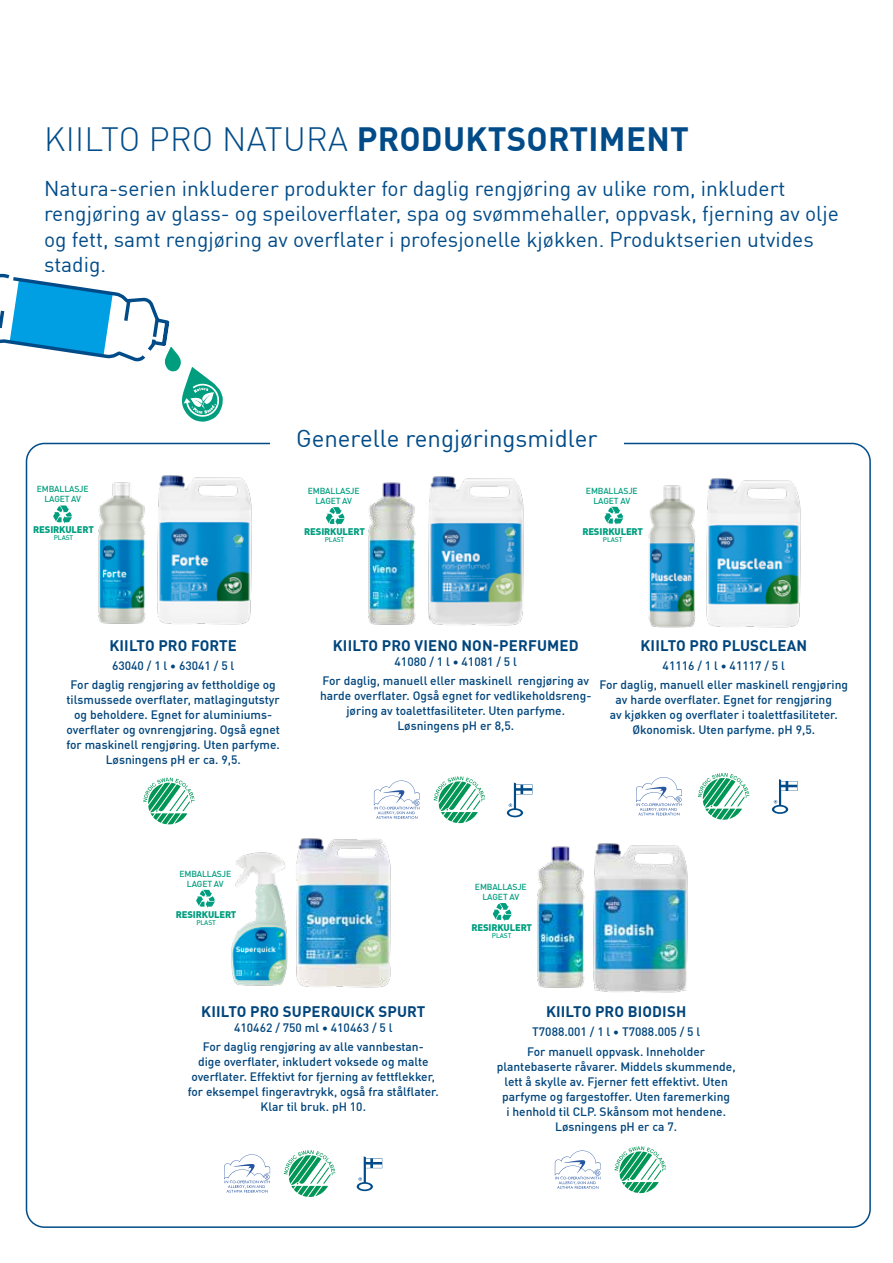
<style>
.page{position:relative;width:893px;height:1263px;background:#fff}
.page>*{position:absolute;margin:0;border:0;box-sizing:border-box;transform-origin:0 0}
.t1{font:700 33px "DIN Pro";letter-spacing:.01em;color:#004b88}
.t2{font:24px "DIN Pro";color:#004b88}
.t3{font:21px/25.5px "DIN Pro";color:#004b88}
.t4{font:700 15px "DIN Pro";letter-spacing:.01em;color:#00457c}
.t5{font:500 12px/15px "DIN Pro";color:#00457c;text-align:center}
.t6{font:900 9.45px "DIN Pro";letter-spacing:-.015em;color:#009e7f}
.t7{font:500 8.55px/10.1px "DIN Pro";letter-spacing:-.015em;color:#009e7f;text-align:center}
.t8{font:500 6.75px "DIN Pro";letter-spacing:-.015em;color:#009e7f}
.s1{font-weight:300}
.s2{font-weight:700}
</style>
<div class="page">
<img style="left:368px;top:482px;width:48px;height:143px">
<img style="left:428px;top:476px;width:96px;height:150px">
<img style="left:231px;top:852px;width:57px;height:134px">
<img style="left:296px;top:838px;width:95px;height:150px">
<img style="left:648px;top:485px;width:48px;height:143px">
<img style="left:706px;top:478px;width:95px;height:150px">
<img style="left:537px;top:846px;width:48px;height:142px">
<img style="left:593px;top:843px;width:95px;height:150px">
<svg style="left:507px;top:782px;width:25px;height:35px"></svg>
<svg style="left:434px;top:776px;width:51px;height:47px"></svg>
<svg style="left:374px;top:780px;width:46px;height:39px"></svg>
<svg style="left:53px;top:505px;width:19px;height:19px"></svg>
<img style="left:98px;top:482px;width:48px;height:142px">
<img style="left:157px;top:475px;width:95px;height:150px">
<svg style="left:143px;top:778px;width:52px;height:46px"></svg>
<svg style="left:326px;top:507px;width:19px;height:18px"></svg>
<svg style="left:604px;top:507px;width:19px;height:18px"></svg>
<svg style="left:772px;top:779px;width:25px;height:35px"></svg>
<svg style="left:698px;top:773px;width:51px;height:47px"></svg>
<svg style="left:636px;top:777px;width:46px;height:38px"></svg>
<svg style="left:0;top:273px;width:223px;height:149px"></svg>
<svg style="left:357px;top:1156px;width:25px;height:35px"></svg>
<svg style="left:284px;top:1150px;width:51px;height:47px"></svg>
<svg style="left:224px;top:1154px;width:46px;height:39px"></svg>
<svg style="left:196px;top:890px;width:19px;height:18px"></svg>
<svg style="left:493px;top:903px;width:19px;height:18px"></svg>
<svg style="left:614px;top:1146px;width:52px;height:47px"></svg>
<svg style="left:555px;top:1150px;width:46px;height:39px"></svg>
<h1 class="t1" style="left:44px;top:113px;width:646px"><span class="s1">KIILTO PRO NATURA</span> PRODUKTSORTIMENT</h1>
<p class="t3" style="left:44px;top:174px;width:796px">Natura-serien inkluderer produkter for daglig rengjøring av ulike rom, inkludert rengjøring av glass- og speiloverflater, spa og svømmehaller, oppvask, fjerning av olje og fett, samt rengjøring av overflater i profesjonelle kjøkken. Produktserien utvides stadig.</p>
<p class="t7" style="left:37px;top:484px;width:53px">EMBALLASJE<br>LAGET AV</p>
<p class="t6" style="left:33px;top:522px;width:62px">RESIRKULERT</p>
<p class="t8" style="left:54px;top:532px;width:21px">PLAST</p>
<h2 class="t2" style="left:296px;top:420px;width:303px">Generelle rengjøringsmidler</h2>
<p class="t7" style="left:308px;top:486px;width:53px">EMBALLASJE<br>LAGET AV</p>
<p class="t6" style="left:304px;top:524px;width:62px">RESIRKULERT</p>
<p class="t8" style="left:325px;top:534px;width:21px">PLAST</p>
<p class="t7" style="left:586px;top:486px;width:53px">EMBALLASJE<br>LAGET AV</p>
<p class="t6" style="left:582px;top:524px;width:62px">RESIRKULERT</p>
<p class="t8" style="left:603px;top:534px;width:21px">PLAST</p>
<p class="t4" style="left:109px;top:633px;width:129px">KIILTO PRO FORTE</p>
<p class="t5" style="left:71px;top:655px;width:207px;line-height:19.2px">63040 / 1 l <span class="s2">•</span> 63041 / 5 l<br>For daglig rengjøring av fettholdige og</p>
<p class="t5" style="left:66px;top:691px;width:215px">tilsmussede overflater, matlagingutstyr og beholdere. Egnet for aluminiums&shy;overflater og ovnrengjøring. Også egnet for maskinell rengjøring. Uten parfyme.<br>Løsningens pH er ca. 9,5.</p>
<p class="t4" style="left:333px;top:634px;width:247px">KIILTO PRO VIENO NON-PERFUMED</p>
<p class="t5" style="left:322px;top:651px;width:268px;line-height:19.2px">41080 / 1 l <span class="s2">•</span> 41081 / 5 l<br>For daglig, manuell eller maskinell rengjøring av</p>
<p class="t5" style="left:320px;top:687px;width:273px">harde overflater. Også egnet for vedlikeholdsreng&shy;jøring av toalettfasiliteter. Uten parfyme.<br>Løsningens pH er 8,5.</p>
<p class="t4" style="left:640px;top:634px;width:168px">KIILTO PRO PLUSCLEAN</p>
<p class="t5" style="left:599px;top:655px;width:250px;line-height:19.2px">41116 / 1 l <span class="s2">•</span> 41117 / 5 l<br>For daglig, manuell eller maskinell rengjøring</p>
<p class="t5" style="left:610px;top:692px;width:230px">av harde overflater. Egnet for rengjøring av kjøkken og overflater i toalettfasiliteter.<br>Økonomisk. Uten parfyme. pH 9,5.</p>
<p class="t7" style="left:179px;top:869px;width:53px">EMBALLASJE<br>LAGET AV</p>
<p class="t6" style="left:176px;top:907px;width:62px">RESIRKULERT</p>
<p class="t8" style="left:196px;top:918px;width:21px">PLAST</p>
<p class="t7" style="left:475px;top:881px;width:53px">EMBALLASJE<br>LAGET AV</p>
<p class="t6" style="left:471px;top:920px;width:62px">RESIRKULERT</p>
<p class="t8" style="left:492px;top:930px;width:21px">PLAST</p>
<p class="t4" style="left:201px;top:1000px;width:226px">KIILTO PRO SUPERQUICK SPURT</p>
<p class="t5" style="left:203px;top:1017px;width:223px;line-height:19.2px">410462 / 750 ml <span class="s2">•</span> 410463 / 5 l<br>For daglig rengjøring av alle vannbestan-</p>
<p class="t5" style="left:188px;top:1054px;width:253px">dige overflater, inkludert voksede og malte overflater. Effektivt for fjerning av fettflekker, for eksempel fingeravtrykk, også fra stålflater.<br>Klar til bruk. pH 10.</p>
<p class="t4" style="left:546px;top:1000px;width:142px">KIILTO PRO BIODISH</p>
<p class="t5" style="left:527px;top:1022px;width:179px;line-height:19.2px">T7088.001 / 1 l <span class="s2">•</span> T7088.005 / 5 l<br>For manuell oppvask. Inneholder</p>
<p class="t5" style="left:497px;top:1058px;width:240px">plantebaserte råvarer. Middels skummende, lett å skylle av. Fjerner fett effektivt. Uten parfyme og fargestoffer. Uten faremerking<br>i henhold til CLP. Skånsom mot hendene.<br>Løsningens pH er ca 7.</p>
</div>
